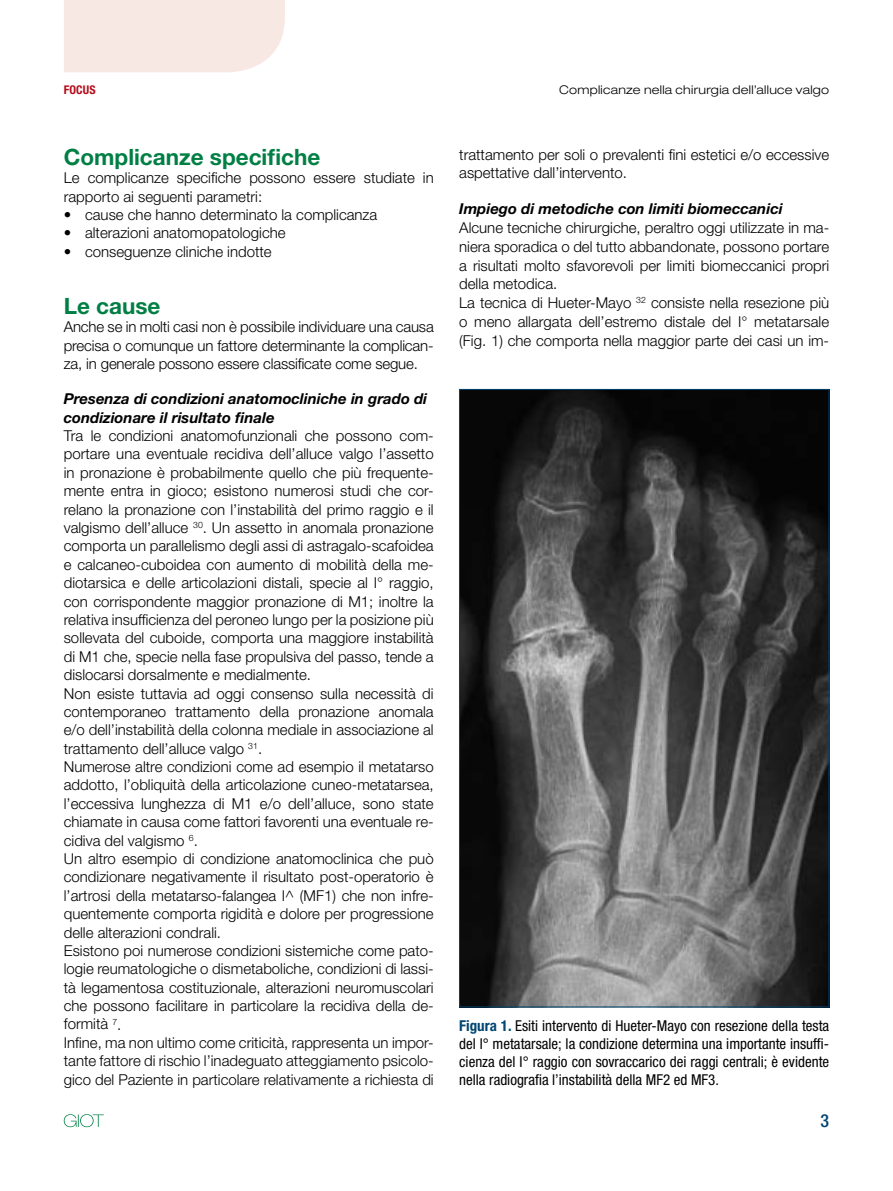
<style>
.page{position:relative;width:893px;height:1191px;background:#fff}
.page>*{position:absolute;margin:0;border:0;box-sizing:border-box;transform-origin:0 0}
.t1{font:700 22.5px "Helvetica Neue LT Std";color:#007f44}
.t2{font:500 condensed 18px "Helvetica Neue LT Std";color:#004573}
.t3{font:300 15px/18.5px "Helvetica Neue LT Std";color:#000}
.t4{font:condensed 15px/18px "Helvetica Neue LT Std";color:#000;text-align:justify}
.t5{font:italic 700 15px/18.3px "Helvetica Neue LT Std";color:#000}
.t6{font:300 expanded 12px "Helvetica Neue LT Std";letter-spacing:.025em;color:#000}
.t7{font:700 condensed 12px "Helvetica Neue LT Std";letter-spacing:.01em;color:#b40b19}
.s1{font-weight:700;color:#004573}
</style>
<div class="page">
<div style="left:64px;top:0;width:221px;height:72px;background:#f7e8e3"></div>
<svg style="left:64px;top:1114px;width:40px;height:13px"></svg>
<img style="left:461px;top:391px;width:366px;height:614px">
<p class="t7" style="left:64px;top:82px;width:33px">FOCUS</p>
<p class="t6" style="left:559px;top:82px;width:271px">Complicanze nella chirurgia dell’alluce valgo</p>
<h1 class="t1" style="left:64px;top:143px;width:258px">Complicanze specifiche</h1>
<p class="t3" style="left:64px;top:168px;width:371px">Le complicanze specifiche possono essere studiate in rapporto ai seguenti parametri:</p>
<p class="t3" style="left:64px;top:205px;width:315px">• cause che hanno determinato la complicanza</p>
<p class="t3" style="left:64px;top:224px;width:223px">• alterazioni anatomopatologiche</p>
<p class="t3" style="left:64px;top:242px;width:209px">• conseguenze cliniche indotte</p>
<h1 class="t1" style="left:64px;top:292px;width:98px">Le cause</h1>
<p class="t3" style="left:64px;top:317px;width:371px;text-align:justify">Anche se in molti casi non è possibile individuare una causa precisa o comunque un fattore determinante la complican&shy;za, in generale possono essere classificate come segue.</p>
<p class="t5" style="left:64px;top:389px;width:365px">Presenza di condizioni anatomocliniche in grado di condizionare il risultato finale</p>
<p class="t3" style="left:64px;top:426px;width:371px">Tra le condizioni anatomofunzionali che possono com&shy;portare una eventuale recidiva dell’alluce valgo l’assetto in pronazione è probabilmente quello che più frequente&shy;mente entra in gioco; esistono numerosi studi che cor&shy;relano la pronazione con l’instabilità del primo raggio e il valgismo dell’alluce <sup>30</sup>. Un assetto in anomala pronazione comporta un parallelismo degli assi di astragalo-scafoidea e calcaneo-cuboidea con aumento di mobilità della me&shy;diotarsica e delle articolazioni distali, specie al I° raggio, con corrispondente maggior pronazione di M1; inoltre la relativa insufficienza del peroneo lungo per la posizione più sollevata del cuboide, comporta una maggiore instabilità di M1 che, specie nella fase propulsiva del passo, tende a dislocarsi dorsalmente e medialmente.<br>Non esiste tuttavia ad oggi consenso sulla necessità di contemporaneo trattamento della pronazione anomala e/o dell’instabilità della colonna mediale in associazione al trattamento dell’alluce valgo <sup>31</sup>.<br>Numerose altre condizioni come ad esempio il metatarso addotto, l’obliquità della articolazione cuneo-metatarsea, l’eccessiva lunghezza di M1 e/o dell’alluce, sono state chiamate in causa come fattori favorenti una eventuale re&shy;cidiva del valgismo <sup>6</sup>.<br>Un altro esempio di condizione anatomoclinica che può condizionare negativamente il risultato post-operatorio è l’artrosi della metatarso-falangea I^ (MF1) che non infre&shy;quentemente comporta rigidità e dolore per progressione delle alterazioni condrali.<br>Esistono poi numerose condizioni sistemiche come pato&shy;logie reumatologiche o dismetaboliche, condizioni di lassi&shy;tà legamentosa costituzionale, alterazioni neuromuscolari che possono facilitare in particolare la recidiva della de&shy;formità <sup>7</sup>.<br>Infine, ma non ultimo come criticità, rappresenta un impor&shy;tante fattore di rischio l’inadeguato atteggiamento psicolo&shy;gico del Paziente in particolare relativamente a richiesta di</p>
<p class="t3" style="left:459px;top:144px;width:371px">trattamento per soli o prevalenti fini estetici e/o eccessive aspettative dall’intervento.</p>
<p class="t5" style="left:459px;top:199px;width:325px">Impiego di metodiche con limiti biomeccanici</p>
<p class="t3" style="left:459px;top:218px;width:371px">Alcune tecniche chirurgiche, peraltro oggi utilizzate in ma&shy;niera sporadica o del tutto abbandonate, possono portare a risultati molto sfavorevoli per limiti biomeccanici propri della metodica.<br>La tecnica di Hueter-Mayo <sup>32</sup> consiste nella resezione più o meno allargata dell’estremo distale del I° metatarsale (Fig. 1) che comporta nella maggior parte dei casi un im-</p>
<p class="t4" style="left:459px;top:1016px;width:371px"><span class="s1">Figura 1.</span> Esiti intervento di Hueter-Mayo con resezione della testa del I° metatarsale; la condizione determina una importante insuffi&shy;cienza del I° raggio con sovraccarico dei raggi centrali; è evidente nella radiografia l’instabilità della MF2 ed MF3.</p>
<p class="t2" style="left:820px;top:1110px;width:10px">3</p>
</div>
